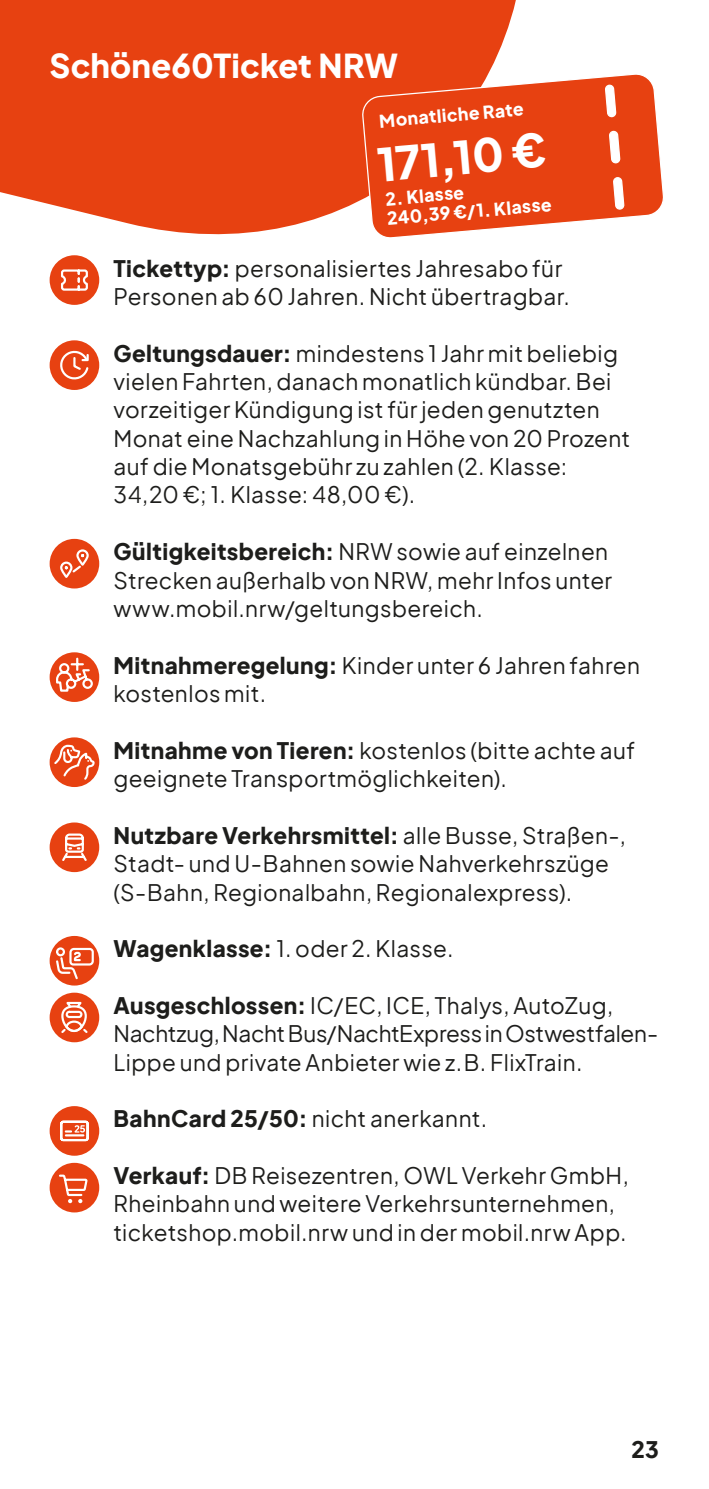
<style>
.page{position:relative;width:709px;height:1489px;background:#fff}
.page>*{position:absolute;margin:0;border:0;box-sizing:border-box;transform-origin:0 0}
.t1{font:800 45px "Plus Jakarta Sans";color:#fff}
.t2{font:800 32.5px "Plus Jakarta Sans";color:#fff}
.t3{font:22.5px/28.2px "Plus Jakarta Sans";letter-spacing:.02em;color:#1d1d1b}
.t4{font:800 22.5px "Plus Jakarta Sans";color:#1d1d1b}
.t5{font:800 17.5px/19.5px "Plus Jakarta Sans";color:#fff}
.s1{font-weight:800}
.s2{font-weight:400}
</style>
<div class="page">
<div style="left:0;top:0;width:516px;height:235px;background:#e74111"></div>
<svg style="left:362px;top:73px;width:301px;height:165px;background:#ea5c33"></svg>
<div style="left:50px;top:255px;width:49px;height:50px;background:#e74111;border-radius:50%"></div>
<div style="left:50px;top:340px;width:49px;height:50px;background:#e74111;border-radius:50%"></div>
<svg style="left:60px;top:350px;width:29px;height:29px"></svg>
<div style="left:50px;top:539px;width:49px;height:49px;background:#e74111;border-radius:50%"></div>
<svg style="left:60px;top:549px;width:29px;height:29px"></svg>
<div style="left:50px;top:652px;width:49px;height:50px;background:#e74111;border-radius:50%"></div>
<svg style="left:55px;top:656px;width:39px;height:36px"></svg>
<div style="left:50px;top:737px;width:49px;height:50px;background:#e74111;border-radius:50%"></div>
<div style="left:50px;top:822px;width:49px;height:50px;background:#e74111;border-radius:50%"></div>
<svg style="left:62px;top:833px;width:25px;height:28px"></svg>
<div style="left:50px;top:935px;width:49px;height:50px;background:#e74111;border-radius:50%"></div>
<svg style="left:55px;top:946px;width:40px;height:34px"></svg>
<div style="left:50px;top:992px;width:49px;height:50px;background:#e74111;border-radius:50%"></div>
<svg style="left:61px;top:1001px;width:27px;height:32px"></svg>
<div style="left:50px;top:1106px;width:49px;height:49px;background:#e74111;border-radius:50%"></div>
<svg style="left:60px;top:1120px;width:29px;height:22px"></svg>
<div style="left:50px;top:1162px;width:49px;height:50px;background:#e74111;border-radius:50%"></div>
<svg style="left:58px;top:1162px;width:31px;height:50px"></svg>
<svg style="left:61px;top:269px;width:27px;height:22px"></svg>
<svg style="left:52px;top:743px;width:44px;height:38px"></svg>
<svg style="left:529px;top:201px;width:19px;height:12px"></svg>
<h2 class="t2" style="left:50px;top:36px;width:350px">Schöne60Ticket NRW</h2>
<p class="t5" style="left:378px;top:110px;width:146px;rotate:-5deg">Monatliche Rate</p>
<h1 class="t1" style="left:374px;top:124px;width:171px;rotate:-5deg">17 1,10 €</h1>
<p class="t5" style="left:385px;top:188px;width:173px;rotate:-5deg">2. Klasse<br>240, 39€ /1.Klasse</p>
<h3 class="t3" style="left:113px;top:252px;width:450px"><span class="s1">Tickettyp:</span> personalisiertes Jahresabo für</h3>
<p class="t3" style="left:113px;top:280px;width:458px">Personen ab 60 Jahren. Nicht übertragbar.</p>
<h3 class="t3" style="left:113px;top:337px;width:506px"><span class="s1">Geltungsdauer:</span> mindestens 1 Jahr mit beliebig</h3>
<p class="t3" style="left:113px;top:365px;width:518px">vielen Fahrten, danach monatlich kündbar. Bei vorzeitiger Kündigung ist für jeden genutzten Monat eine Nachzahlung in Höhe von 20 Prozent auf die Monatsgebühr zu zahlen (2. Klasse:<br>34,20 €; 1. Klasse: 48,00 €).</p>
<h3 class="t3" style="left:113px;top:535px;width:496px"><span class="s1">Gültigkeitsbereich:</span> NRW sowie auf einzelnen</h3>
<p class="t3" style="left:113px;top:563px;width:500px">Strecken außerhalb von NRW, mehr Infos unter www.mobil.nrw/geltungsbereich.</p>
<h3 class="t3" style="left:113px;top:648px;width:528px"><span class="s1">Mitnahmeregelung:</span> Kinder unter 6 Jahren fahren</h3>
<p class="t3" style="left:113px;top:677px;width:154px">kostenlos mit.</p>
<h3 class="t3" style="left:113px;top:733px;width:523px"><span class="s1">Mitnahme von Tieren:</span> kostenlos (bitte achte auf</h3>
<p class="t3" style="left:113px;top:762px;width:395px">geeignete Transportmöglichkeiten).</p>
<h3 class="t4" style="left:113px;top:814px;width:514px">Nutzbare Verkehrsmittel: <span class="s2">alle Busse, Straßen-,</span></h3>
<p class="t3" style="left:113px;top:847px;width:497px">Stadt- und U-Bahnen sowie Nahverkehrszüge (S-Bahn, Regionalbahn, Regionalexpress).</p>
<h3 class="t3" style="left:113px;top:932px;width:341px"><span class="s1">Wagenklasse:</span> 1. oder 2. Klasse.</h3>
<h3 class="t3" style="left:113px;top:989px;width:501px"><span class="s1">Ausgeschlossen:</span> IC/EC, ICE, Thalys, AutoZug,</h3>
<p class="t3" style="left:113px;top:1017px;width:546px">Nachtzug, Nacht Bus/NachtExpress in Ostwestfalen-<br>Lippe und private Anbieter wie z. B. FlixTrain.</p>
<h3 class="t3" style="left:113px;top:1102px;width:375px"><span class="s1">BahnCard 25/50:</span> nicht anerkannt.</h3>
<h3 class="t3" style="left:113px;top:1159px;width:517px"><span class="s1">Verkauf:</span> DB Reisezentren, OWL Verkehr GmbH,</h3>
<p class="t3" style="left:113px;top:1187px;width:515px">Rheinbahn und weitere Verkehrsunternehmen, ticketshop.mobil.nrw und in der mobil.nrw App.</p>
<p class="t4" style="left:631px;top:1428px;width:29px">23</p>
</div>
